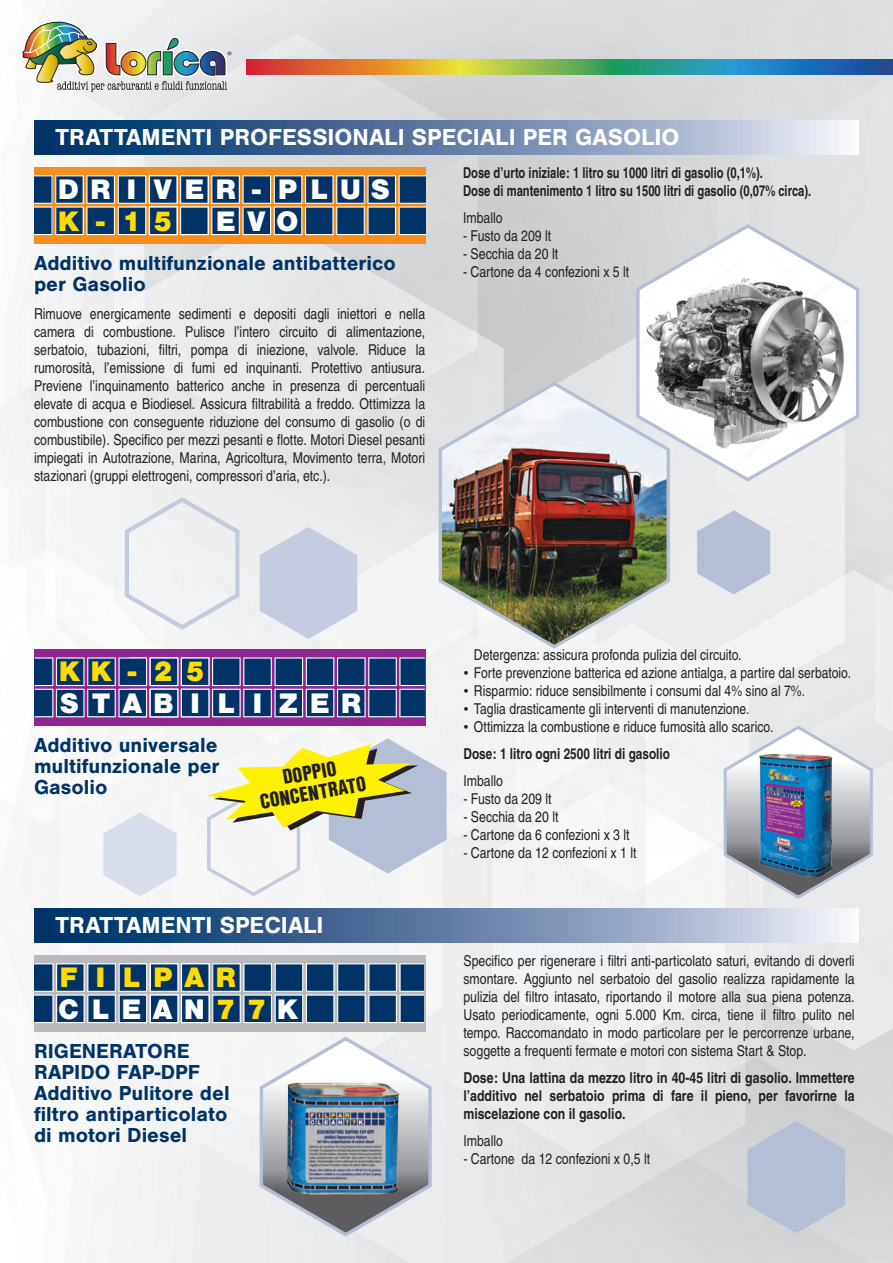
<style>
.page{position:relative;width:893px;height:1263px;background:#fff}
.page>*{position:absolute;margin:0;border:0;box-sizing:border-box;transform-origin:0 0}
.t1{font:900 29.25px "Nimbus San";letter-spacing:.41em;color:#ffdc01}
.t2{font:900 29.25px "Nimbus San";letter-spacing:.41em;color:#fff}
.t3{font:900 29.25px "Nimbus San";letter-spacing:.43em;color:#fff}
.t4{font:900 29.25px "Nimbus San";letter-spacing:.39em;color:#fff}
.t5{font:700 24px "Nimbus San";color:#fff}
.TESTO_normale{font:700 21px/21px "Nimbus San";color:#003367}
.t6{font:900 20.4px "Nimbus San Con L";color:#231f20}
.TESTO_normale-2{font:15px/18px "Nimbus San Con L";color:#231f20;text-align:justify}
.TESTO_normale-3{font:700 15px/18px "Nimbus San Con L";color:#231f20;text-align:justify}
.TESTO_normale-4{font:700 15px "Nimbus San Con L";color:#231f20;scale:.91 1}
.TESTO_normale-5{font:700 15px "Nimbus San Con L";color:#231f20;scale:.96 1}
.s1{color:#ffdc01}
</style>
<div class="page">
<img style="left:0;top:0;width:893px;height:1263px">
<svg style="left:247px;top:60px;width:646px;height:15px;background:#798e6a"></svg>
<img style="left:21px;top:20px;width:210px;height:72px">
<div style="left:35px;top:649px;width:391px;height:77px;background:#90268f"></div>
<svg style="left:35px;top:657px;width:390px;height:60px;background:#324b7f"></svg>
<div style="left:34px;top:167px;width:391px;height:76px;background:#f68e1e"></div>
<svg style="left:34px;top:175px;width:392px;height:60px;background:#3e5872"></svg>
<div style="left:34px;top:955px;width:391px;height:76px;background:#b8b9bc"></div>
<svg style="left:34px;top:963px;width:390px;height:60px;background:#385e85"></svg>
<svg style="left:635px;top:222px;width:226px;height:262px"></svg>
<img style="left:437px;top:380px;width:234px;height:271px">
<svg style="left:34px;top:120px;width:825px;height:34px;background:#6783a8"></svg>
<svg style="left:34px;top:908px;width:825px;height:34px;background:#6783a8"></svg>
<svg style="left:125px;top:497px;width:115px;height:133px"></svg>
<svg style="left:260px;top:527px;width:97px;height:112px;background:#cfd4e3"></svg>
<svg style="left:697px;top:510px;width:73px;height:84px;background:#c1c9da"></svg>
<svg style="left:747px;top:1121px;width:98px;height:112px;background:#bbc3d4"></svg>
<img style="left:258px;top:1035px;width:175px;height:204px">
<svg style="left:103px;top:812px;width:74px;height:84px"></svg>
<img style="left:722px;top:724px;width:152px;height:177px">
<svg style="left:207px;top:738px;width:239px;height:158px"></svg>
<p class="t5" style="left:56px;top:124px;width:625px">TRATTAMENTI PROFESSIONALI SPECIALI PER GASOLIO</p>
<p class="t2" style="left:58px;top:173px;width:334px">DRI VER - PLUS</p>
<p class="t1" style="left:58px;top:204px;width:116px">K-15</p>
<p class="t2" style="left:216px;top:204px;width:84px">EVO</p>
<p class="TESTO_normale" style="left:34px;top:253px;width:363px">Additivo multifunzionale antibatterico per Gasolio</p>
<p class="TESTO_normale-2" style="left:34px;top:304px;width:393px">Rimuove energicamente sedimenti e depositi dagli iniettori e nella camera di combustione. Pulisce l’intero circuito di alimentazione, serbatoio, tubazioni, filtri, pompa di iniezione, valvole. Riduce la rumorosità, l’emissione di fumi ed inquinanti. Protettivo antiusura.<br>Previene l’inquinamento batterico anche in presenza di percentuali elevate di acqua e Biodiesel. Assicura filtrabilità a freddo. Ottimizza la combustione con conseguente riduzione del consumo di gasolio (o di combustibile). Specifico per mezzi pesanti e flotte. Motori Diesel pesanti impiegati in Autotrazione, Marina, Agricoltura, Movimento terra, Motori stazionari (gruppi elettrogeni, compressori d’aria, etc.).</p>
<p class="TESTO_normale-4" style="left:463px;top:161px;width:331px">Dose d’urto iniziale: 1 litro su 1000 litri di gasolio (0,1%).</p>
<p class="TESTO_normale-4" style="left:463px;top:179px;width:384px">Dose di mantenimento 1 litro su 1500 litri di gasolio (0,07% circa).</p>
<p class="TESTO_normale-2" style="left:463px;top:208px;width:41px">Imballo</p>
<p class="TESTO_normale-2" style="left:463px;top:226px;width:90px">- Fusto da 209 lt</p>
<p class="TESTO_normale-2" style="left:463px;top:244px;width:97px">- Secchia da 20 lt</p>
<p class="TESTO_normale-2" style="left:463px;top:262px;width:168px">- Cartone da 4 confezioni x 5 lt</p>
<p class="t1" style="left:59px;top:655px;width:147px">KK-25</p>
<p class="t3" style="left:60px;top:687px;width:303px">STABI L IZER</p>
<p class="TESTO_normale" style="left:34px;top:735px;width:185px">Additivo universale</p>
<p class="TESTO_normale" style="left:34px;top:756px;width:187px">multifunzionale per<br>Gasolio</p>
<p class="t6" style="left:280px;top:762px;width:56px;rotate:-10deg">DOPPIO</p>
<p class="t6" style="left:257px;top:787px;width:109px;rotate:-10deg">CONCENTRATO</p>
<p class="t5" style="left:56px;top:912px;width:270px">TRATTAMENTI SPECIALI</p>
<p class="t1" style="left:60px;top:961px;width:178px">F I LPAR</p>
<p class="t4" style="left:58px;top:992px;width:241px">CLEAN<span class="s1">77</span>K</p>
<p class="TESTO_normale" style="left:34px;top:1041px;width:168px">RIGENERATORE<br>RAPIDO FAP-DPF</p>
<p class="TESTO_normale" style="left:34px;top:1083px;width:197px;text-align:justify">Additivo Pulitore del filtro antiparticolato di motori Diesel</p>
<p class="TESTO_normale-2" style="left:474px;top:645px;width:269px">Detergenza: assicura profonda pulizia del circuito.</p>
<p class="TESTO_normale-2" style="left:463px;top:663px;width:389px">• Forte prevenzione batterica ed azione antialga, a partire dal serbatoio.</p>
<p class="TESTO_normale-2" style="left:463px;top:681px;width:343px">• Risparmio: riduce sensibilmente i consumi dal 4% sino al 7%.</p>
<p class="TESTO_normale-2" style="left:463px;top:699px;width:287px">• Taglia drasticamente gli interventi di manutenzione.</p>
<p class="TESTO_normale-2" style="left:463px;top:717px;width:311px">• Ottimizza la combustione e riduce fumosità allo scarico.</p>
<p class="TESTO_normale-5" style="left:463px;top:742px;width:217px">Dose: 1 litro ogni 2500 litri di gasolio</p>
<p class="TESTO_normale-2" style="left:463px;top:771px;width:41px">Imballo</p>
<p class="TESTO_normale-2" style="left:463px;top:789px;width:90px">- Fusto da 209 lt</p>
<p class="TESTO_normale-2" style="left:463px;top:807px;width:97px">- Secchia da 20 lt</p>
<p class="TESTO_normale-2" style="left:463px;top:825px;width:168px">- Cartone da 6 confezioni x 3 lt</p>
<p class="TESTO_normale-2" style="left:463px;top:843px;width:175px">- Cartone da 12 confezioni x 1 lt</p>
<p class="TESTO_normale-2" style="left:463px;top:951px;width:393px">Specifico per rigenerare i filtri anti-particolato saturi, evitando di doverli smontare. Aggiunto nel serbatoio del gasolio realizza rapidamente la pulizia del filtro intasato, riportando il motore alla sua piena potenza.<br>Usato periodicamente, ogni 5.000 Km. circa, tiene il filtro pulito nel tempo. Raccomandato in modo particolare per le percorrenze urbane, soggette a frequenti fermate e motori con sistema Start &amp; Stop.</p>
<p class="TESTO_normale-3" style="left:463px;top:1068px;width:393px">Dose: Una lattina da mezzo litro in 40-45 litri di gasolio. Immettere l’additivo nel serbatoio prima di fare il pieno, per favorirne la miscelazione con il gasolio.</p>
<p class="TESTO_normale-2" style="left:463px;top:1131px;width:41px">Imballo</p>
<p class="TESTO_normale-2" style="left:463px;top:1149px;width:188px">- Cartone da 12 confezioni x 0,5 lt</p>
</div>
